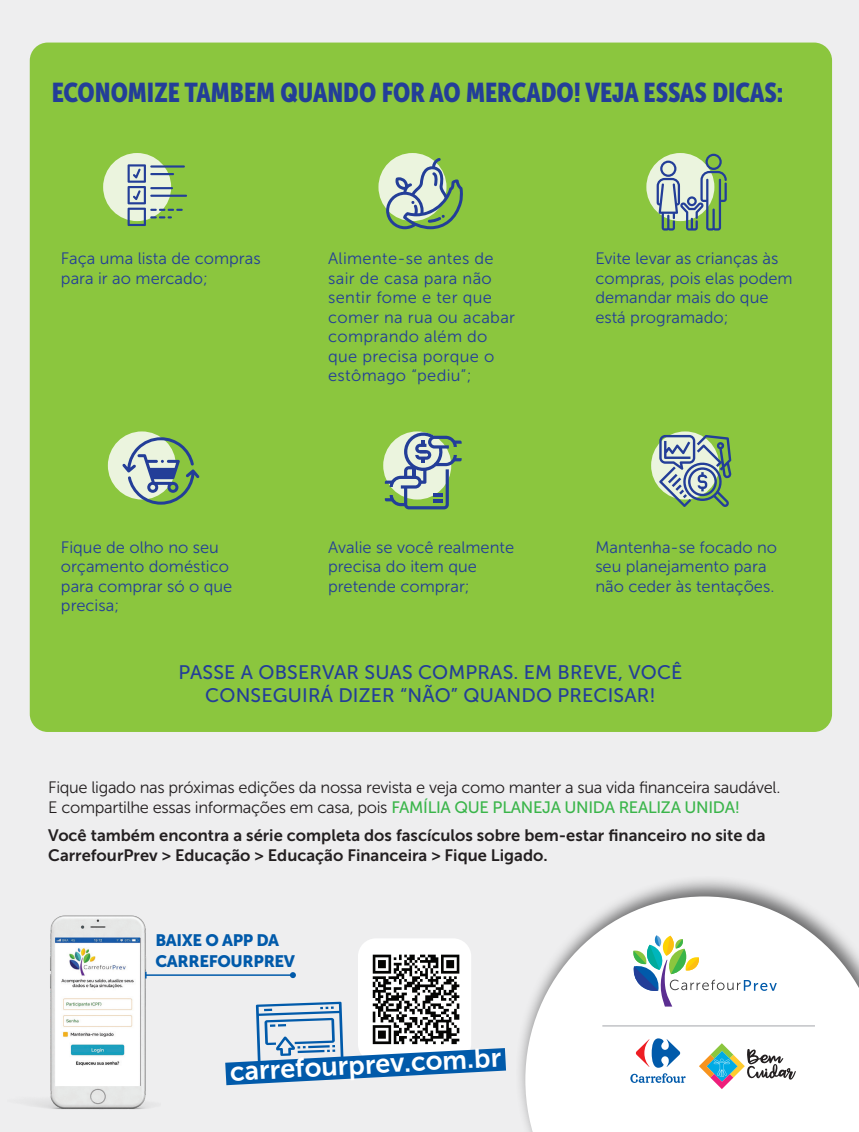
<style>
.page{position:relative;width:859px;height:1132px;background:#fff}
.page>*{position:absolute;margin:0;border:0;box-sizing:border-box;transform-origin:0 0}
.titulo{font:27px "Museo Sans Cond 900";color:#233e98}
.t1{font:27px "Museo Sans 700";color:#fff}
.titulo-2{font:19.5px/23.4px "Museo Sans 500";letter-spacing:.01em;color:#233e98;text-align:center}
.texto{font:16.5px/19.5px "Museo Sans 300";color:#233e98}
.t2{font:16.5px/19.8px "Museo Sans 300";letter-spacing:-.02em;color:#231f20}
.t3{font:16.5px/19.8px "Museo Sans 700";color:#231f20}
.texto-2{font:16.5px/19.5px "Museo Sans 300";letter-spacing:.02em;color:#233e98}
.t4{font:16.5px/21px "Museo Sans 900";letter-spacing:-.02em;color:#015aaa}
.s1{font-family:"Museo Sans 500";color:#3ab54a}
</style>
<div class="page">
<div style="left:0;top:0;width:859px;height:1131px;background:#eeeeef"></div>
<div style="left:515px;top:874px;width:344px;height:257px;background:#3e3e3f;opacity:.75"></div>
<svg style="left:525px;top:896px;width:334px;height:235px;background:#f6f6f7"></svg>
<svg style="left:630px;top:1038px;width:56px;height:44px;background:#bbc9de"></svg>
<svg style="left:699px;top:1042px;width:97px;height:46px;background:#cbd2ce"></svg>
<svg style="left:633px;top:935px;width:144px;height:71px;background:#dde8e3"></svg>
<hr style="left:602px;top:1024px;width:213px;height:2px;background:#c2c3c6">
<div style="left:30px;top:43px;width:802px;height:688px;background:#8bc63e;border-radius:18px"></div>
<div style="left:103px;top:153px;width:68px;height:68px;background:#ebf4de;border-radius:50%"></div>
<div style="left:108px;top:431px;width:68px;height:68px;background:#ebf4de;border-radius:50%"></div>
<div style="left:378px;top:153px;width:68px;height:68px;background:#ebf4de;border-radius:50%"></div>
<svg style="left:646px;top:153px;width:68px;height:68px"></svg>
<svg style="left:651px;top:431px;width:68px;height:68px"></svg>
<img style="left:35px;top:915px;width:126px;height:195px">
<hr style="left:146px;top:974px;width:147px;height:1px;background:#015aaa">
<svg style="left:145px;top:971px;width:2px;height:7px"></svg>
<svg style="left:290px;top:972px;width:6px;height:5px"></svg>
<div style="left:358px;top:938px;width:113px;height:123px;background:#fff;border-radius:18px"></div>
<svg style="left:225px;top:1001px;width:304px;height:96px"></svg>
<img style="left:368px;top:954px;width:94px;height:91px">
<svg style="left:122px;top:437px;width:77px;height:67px"></svg>
<svg style="left:659px;top:435px;width:72px;height:72px"></svg>
<hr style="left:150px;top:165px;width:35px;height:2px;background:#233e98">
<hr style="left:150px;top:194px;width:37px;height:3px;background:#233e98">
<svg style="left:128px;top:164px;width:55px;height:62px"></svg>
<svg style="left:386px;top:158px;width:77px;height:71px"></svg>
<svg style="left:657px;top:154px;width:70px;height:76px"></svg>
<svg style="left:385px;top:432px;width:77px;height:77px"></svg>
<p class="titulo" style="left:52px;top:77px;width:733px">ECONOMIZE TAMBEM QUANDO FOR AO MERCADO! VEJA ESSAS DICAS:</p>
<p class="texto" style="left:61px;top:249px;width:201px">Faça uma lista de compras para ir ao mercado;</p>
<p class="texto-2" style="left:328px;top:249px;width:188px">Alimente-se antes de sair de casa para não sentir fome e ter que comer na rua ou acabar comprando além do que precisa porque o estômago “pediu”;</p>
<p class="texto" style="left:595px;top:249px;width:199px">Evite levar as crianças às compras, pois elas podem demandar mais do que está programado;</p>
<p class="texto" style="left:61px;top:537px;width:173px">Fique de olho no seu orçamento doméstico para comprar só o que precisa;</p>
<p class="texto" style="left:328px;top:537px;width:188px">Avalie se você realmente precisa do item que pretende comprar;</p>
<p class="texto" style="left:595px;top:537px;width:183px">Mantenha-se focado no seu planejamento para não ceder às tentações.</p>
<p class="titulo-2" style="left:179px;top:660px;width:505px">PASSE A OBSERVAR SUAS COMPRAS. EM BREVE, VOCÊ<br>CONSEGUIRÁ DIZER “NÃO” QUANDO PRECISAR!</p>
<p class="t2" style="left:48px;top:777px;width:734px">Fique ligado nas próximas edições da nossa revista e veja como manter a sua vida financeira saudável.<br>E compartilhe essas informações em casa, pois <span class="s1">FAMÍLIA QUE PLANEJA UNIDA REALIZA UNIDA!</span></p>
<p class="t3" style="left:48px;top:825px;width:719px">Você também encontra a série completa dos fascículos sobre bem-estar financeiro no site da<br>CarrefourPrev &gt; Educação &gt; Educação Financeira &gt; Fique Ligado.</p>
<p class="t4" style="left:155px;top:929px;width:141px">BAIXE O APP DA<br>CARREFOURPREV</p>
<p class="t1" style="left:229px;top:1055px;width:273px;rotate:-3deg">carrefourprev.com.br</p>
</div>
